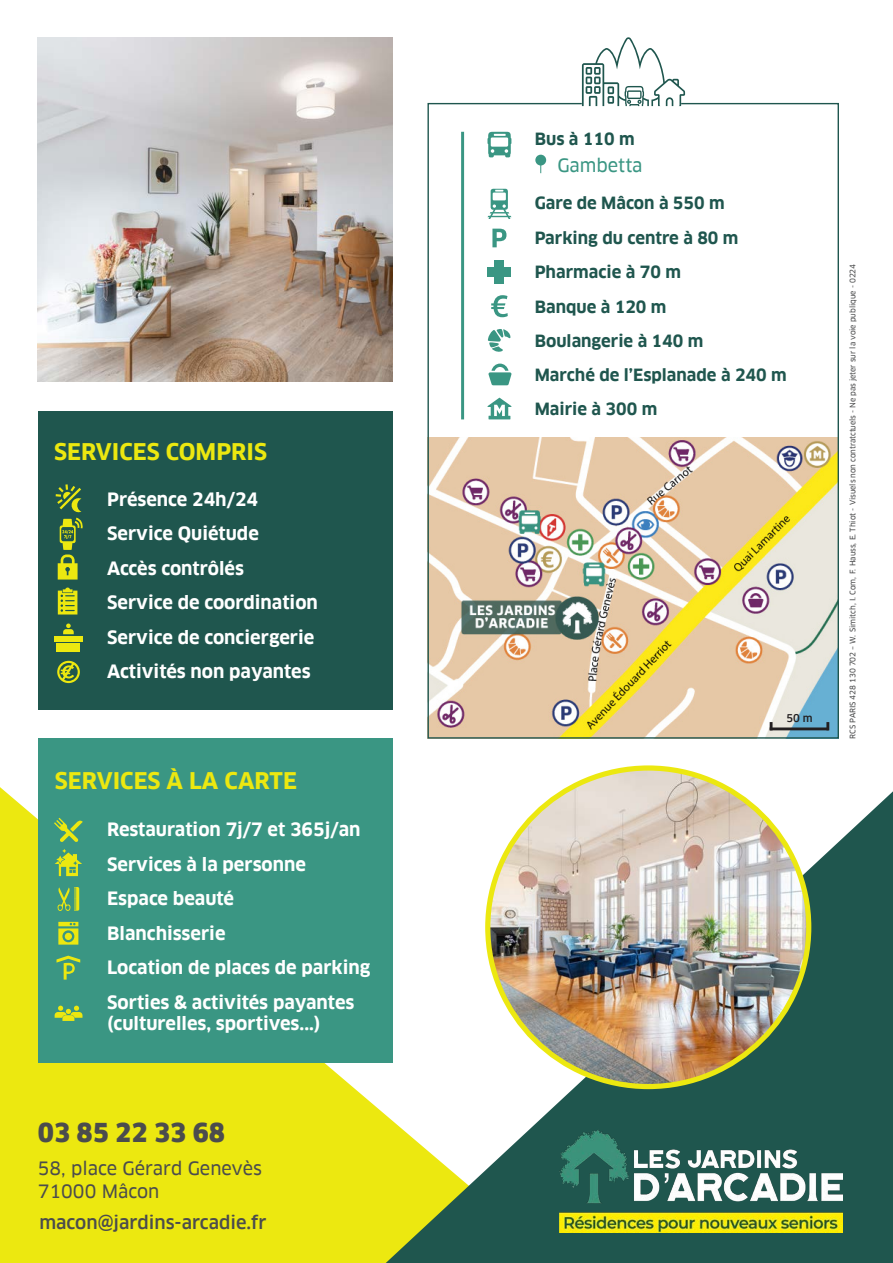
<style>
.page{position:relative;width:893px;height:1263px;background:#fff}
.page>*{position:absolute;margin:0;border:0;box-sizing:border-box;transform-origin:0 0}
.t1{font:900 25.5px "Clan Offc";color:#4b4c4d}
.t2{font:700 22.5px "Clan Offc";color:#ece810}
.t3{font:700 18px "Clan Offc";color:#fff}
.t4{font:18px "Clan Offc News";color:#4b4c4d}
.t5{font:500 18px "Clan Offc";color:#4b4c4d}
.t6{font:18px "Clan Offc News";color:#3a9683}
.t7{font:700 16.5px "Clan Offc";color:#1f564e}
.t8{font:500 10.5px "Clan Offc";color:#231f20}
.t9{font:7.5px "Clan Offc News";letter-spacing:-.01em;color:#4b4c4d}
</style>
<div class="page">
<div style="left:0;top:787px;width:386px;height:476px;background:#ece810"></div>
<svg style="left:386px;top:791px;width:507px;height:472px;fill:#1f564e"></svg>
<img style="left:488px;top:769px;width:321px;height:317px">
<svg style="left:427px;top:102px;width:412px;height:637px"></svg>
<svg style="left:582px;top:37px;width:103px;height:69px"></svg>
<div style="left:536px;top:156px;width:9px;height:8px;background:#3a9683;border-radius:50%"></div>
<div style="left:535px;top:155px;width:11px;height:10px;border:2px solid #3a9683;border-radius:50%"></div>
<hr style="left:770px;top:727px;width:59px;height:3px;background:#231f20">
<svg style="left:826px;top:722px;width:3px;height:6px"></svg>
<img style="left:38px;top:38px;width:355px;height:344px">
<hr style="left:461px;top:132px;width:3px;height:287px;background:#3a9683">
<svg style="left:487px;top:132px;width:24px;height:25px"></svg>
<div style="left:494px;top:260px;width:10px;height:24px;background:#3a9683"></div>
<div style="left:487px;top:267px;width:24px;height:10px;background:#3a9683"></div>
<svg style="left:488px;top:329px;width:23px;height:24px"></svg>
<div style="left:38px;top:739px;width:355px;height:324px;background:#3a9683"></div>
<svg style="left:54px;top:818px;width:29px;height:24px"></svg>
<hr style="left:58px;top:922px;width:20px;height:4px;background:#ece810">
<svg style="left:58px;top:923px;width:20px;height:21px"></svg>
<div style="left:65px;top:933px;width:7px;height:7px;background:#ece810;border-radius:50%"></div>
<svg style="left:55px;top:1006px;width:27px;height:15px"></svg>
<div style="left:38px;top:411px;width:355px;height:298px;background:#1f564e"></div>
<svg style="left:63px;top:623px;width:11px;height:11px"></svg>
<div style="left:54px;top:636px;width:28px;height:5px;background:#ece810"></div>
<div style="left:57px;top:643px;width:23px;height:8px;background:#ece810"></div>
<svg style="left:58px;top:587px;width:19px;height:27px"></svg>
<svg style="left:56px;top:484px;width:27px;height:95px"></svg>
<svg style="left:57px;top:661px;width:23px;height:22px"></svg>
<svg style="left:55px;top:849px;width:27px;height:27px"></svg>
<svg style="left:57px;top:887px;width:22px;height:24px"></svg>
<svg style="left:57px;top:956px;width:23px;height:23px"></svg>
<svg style="left:487px;top:189px;width:24px;height:30px"></svg>
<svg style="left:492px;top:229px;width:14px;height:18px"></svg>
<svg style="left:491px;top:295px;width:17px;height:22px"></svg>
<svg style="left:488px;top:364px;width:24px;height:21px"></svg>
<svg style="left:487px;top:398px;width:24px;height:21px"></svg>
<img style="left:559px;top:1130px;width:283px;height:102px">
<p class="t2" style="left:54px;top:439px;width:215px">SERVICES COMPRIS</p>
<p class="t3" style="left:107px;top:489px;width:152px">Présence 24h/24</p>
<p class="t3" style="left:107px;top:524px;width:153px">Service Quiétude</p>
<p class="t3" style="left:107px;top:558px;width:138px">Accès contrôlés</p>
<p class="t3" style="left:107px;top:593px;width:212px">Service de coordination</p>
<p class="t3" style="left:107px;top:627px;width:209px">Service de conciergerie</p>
<p class="t3" style="left:107px;top:662px;width:205px">Activités non payantes</p>
<p class="t2" style="left:55px;top:768px;width:244px">SERVICES À LA CARTE</p>
<p class="t3" style="left:107px;top:820px;width:255px">Restauration 7j/7 et 365j/an</p>
<p class="t3" style="left:107px;top:854px;width:200px">Services à la personne</p>
<p class="t3" style="left:107px;top:889px;width:128px">Espace beauté</p>
<p class="t3" style="left:107px;top:923px;width:120px">Blanchisserie</p>
<p class="t3" style="left:107px;top:958px;width:265px">Location de places de parking</p>
<p class="t3" style="left:107px;top:992px;width:249px">Sorties &amp; activités payantes</p>
<p class="t3" style="left:107px;top:1014px;width:215px">(culturelles, sportives...)</p>
<p class="t1" style="left:38px;top:1118px;width:189px">03 85 22 33 68</p>
<p class="t4" style="left:38px;top:1158px;width:226px">58, place Gérard Genevès</p>
<p class="t4" style="left:38px;top:1181px;width:123px">71000 Mâcon</p>
<p class="t5" style="left:39px;top:1213px;width:229px">macon@jardins-arcadie.fr</p>
<p class="t7" style="left:535px;top:130px;width:101px">Bus à 110 m</p>
<p class="t6" style="left:557px;top:156px;width:87px">Gambetta</p>
<p class="t7" style="left:535px;top:194px;width:191px">Gare de Mâcon à 550 m</p>
<p class="t7" style="left:535px;top:229px;width:205px">Parking du centre à 80 m</p>
<p class="t7" style="left:535px;top:263px;width:148px">Pharmacie à 70 m</p>
<p class="t7" style="left:535px;top:297px;width:133px">Banque à 120 m</p>
<p class="t7" style="left:535px;top:331px;width:170px">Boulangerie à 140 m</p>
<p class="t7" style="left:535px;top:366px;width:253px">Marché de l’Esplanade à 240 m</p>
<p class="t7" style="left:535px;top:400px;width:124px">Mairie à 300 m</p>
<p class="t8" style="left:786px;top:712px;width:28px">50 m</p>
<p class="t9" style="left:849px;top:739px;width:476px;rotate:-90deg">RCS PARIS 428 130 702 – W. Simitch, I. Com, F. Hauss, E. Thiot - Visuels non contratctuels - Ne pas jeter sur la voie publique - 0224</p>
</div>
